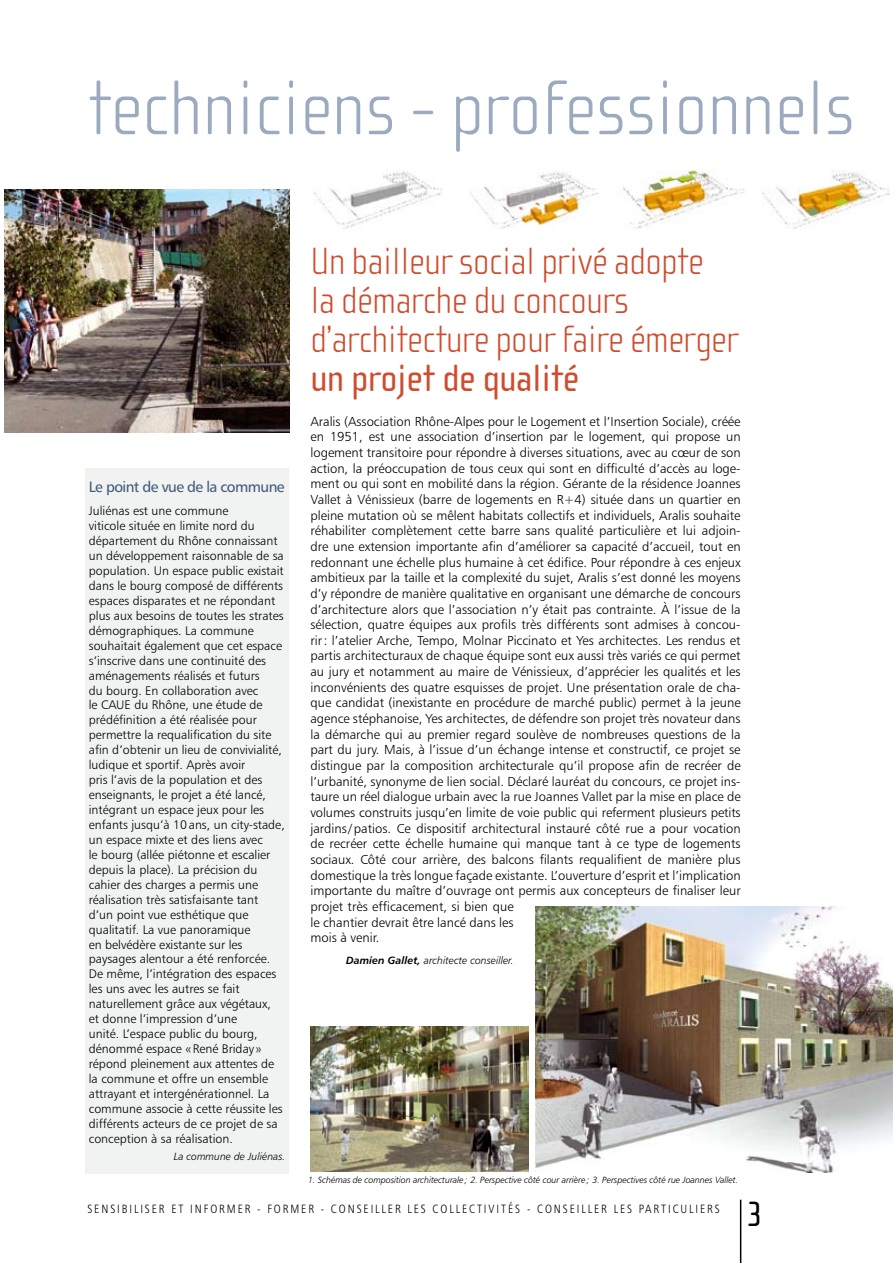
<style>
.page{position:relative;width:893px;height:1263px;background:#fff}
.page>*{position:absolute;margin:0;border:0;box-sizing:border-box;transform-origin:0 0}
.t1{font:100 79.5px "Cholla Sans";color:#9baabf}
.t2{font:100 39px/39px "Cholla Sans";letter-spacing:-.01em;color:#cf4d2e}
.t3{font:39px "Cholla Sans";letter-spacing:-.01em;color:#cf4d2e}
.t4{font:36px "Cholla Sans";color:#000}
.t5{font:15px "Humanist 777 BT Roman B";letter-spacing:-.04em;color:#425c7c}
.t6{font:13.05px/15.6px "Humanist 777 BT Light B";color:#000}
.t7{font:12.45px/15px "Humanist 777 BT Light B";color:#000}
.t8{font:12px "Humanist 777 BT Light Condensed B";letter-spacing:.16em;color:#000}
.t9{font:10.5px "Humanist 777 BT Light Italic B";color:#000}
.t10{font:9px "Humanist 777 BT Light Italic B";letter-spacing:-.01em;color:#000}
.s1{font-family:"Humanist 777 BT Bold Italic B"}
</style>
<div class="page">
<hr style="left:740px;top:1200px;width:1px;height:63px;background:#000">
<div style="left:85px;top:468px;width:204px;height:706px;background:#f1f2f2"></div>
<img style="left:4px;top:189px;width:285px;height:243px">
<img style="left:313px;top:171px;width:576px;height:58px">
<img style="left:536px;top:906px;width:357px;height:266px">
<img style="left:310px;top:1026px;width:219px;height:146px">
<h1 class="t1" style="left:88px;top:64px;width:768px">techniciens - professionnels</h1>
<p class="t5" style="left:89px;top:477px;width:197px">Le point de vue de la commune</p>
<p class="t7" style="left:89px;top:503px;width:197px">Juliénas est une commune<br>viticole située en limite nord du département du Rhône connaissant un développement raisonnable de sa population. Un espace public existait dans le bourg composé de différents espaces disparates et ne répondant plus aux besoins de toutes les strates démographiques. La commune souhaitait également que cet espace s’inscrive dans une continuité des aménagements réalisés et futurs<br>du bourg. En collaboration avec<br>le CAUE du Rhône, une étude de prédéfinition a été réalisée pour permettre la requalification du site afin d’obtenir un lieu de convivialité, ludique et sportif. Après avoir<br>pris l’avis de la population et des enseignants, le projet a été lancé, intégrant un espace jeux pour les enfants jusqu’à 10ans, un city-stade, un espace mixte et des liens avec<br>le bourg (allée piétonne et escalier depuis la place). La précision du cahier des charges a permis une réalisation très satisfaisante tant d’un point vue esthétique que qualitatif. La vue panoramique<br>en belvédère existante sur les paysages alentour a été renforcée.<br>De même, l’intégration des espaces les uns avec les autres se fait naturellement grâce aux végétaux,<br>et donne l’impression d’une<br>unité. L’espace public du bourg, dénommé espace «René Briday » répond pleinement aux attentes de la commune et offre un ensemble attrayant et intergénérationnel. La commune associe à cette réussite les différents acteurs de ce projet de sa conception à sa réalisation.</p>
<p class="t9" style="left:174px;top:1150px;width:113px">La commune de Juliénas.</p>
<h2 class="t2" style="left:310px;top:242px;width:429px">Un bailleur social privé adopte<br>la démarche du concours d’architecture pour faire émerger</h2>
<h2 class="t3" style="left:310px;top:356px;width:270px">un projet de qualité</h2>
<p class="t6" style="left:310px;top:413px;width:432px">Aralis (Association Rhône-Alpes pour le Logement et l’Insertion Sociale), créée en 1951, est une association d’insertion par le logement, qui propose un logement transitoire pour répondre à diverses situations, avec au cœur de son action, la préoccupation de tous ceux qui sont en difficulté d’accès au loge&shy;ment ou qui sont en mobilité dans la région. Gérante de la résidence Joannes Vallet à Vénissieux (barre de logements en R+4) située dans un quartier en pleine mutation où se mêlent habitats collectifs et individuels, Aralis souhaite réhabiliter complètement cette barre sans qualité particulière et lui adjoin&shy;dre une extension importante afin d’améliorer sa capacité d’accueil, tout en redonnant une échelle plus humaine à cet édifice. Pour répondre à ces enjeux ambitieux par la taille et la complexité du sujet, Aralis s’est donné les moyens d’y répondre de manière qualitative en organisant une démarche de concours d’architecture alors que l’association n’y était pas contrainte. À l’issue de la sélection, quatre équipes aux profils très différents sont admises à concou&shy;rir: l’atelier Arche, Tempo, Molnar Piccinato et Yes architectes. Les rendus et partis architecturaux de chaque équipe sont eux aussi très variés ce qui permet au jury et notamment au maire de Vénissieux, d’apprécier les qualités et les inconvénients des quatre esquisses de projet. Une présentation orale de cha&shy;que candidat (inexistante en procédure de marché public) permet à la jeune agence stéphanoise, Yes architectes, de défendre son projet très novateur dans la démarche qui au premier regard soulève de nombreuses questions de la part du jury. Mais, à l’issue d’un échange intense et constructif, ce projet se distingue par la composition architecturale qu’il propose afin de recréer de l’urbanité, synonyme de lien social. Déclaré lauréat du concours, ce projet ins&shy;taure un réel dialogue urbain avec la rue Joannes Vallet par la mise en place de volumes construits jusqu’en limite de voie public qui referment plusieurs petits jardins/patios. Ce dispositif architectural instauré côté rue a pour vocation de recréer cette échelle humaine qui manque tant à ce type de logements sociaux. Côté cour arrière, des balcons filants requalifient de manière plus domestique la très longue façade existante. L’ouverture d’esprit et l’implication importante du maître d’ouvrage ont permis aux concepteurs de finaliser leur projet très efficacement, si bien que<br>le chantier devrait être lancé dans les<br>mois à venir.</p>
<p class="t9" style="left:346px;top:954px;width:169px"><span class="s1">Damien Gallet,</span> architecte conseiller.</p>
<p class="t10" style="left:308px;top:1174px;width:432px">1. Schémas de composition architecturale; 2. Perspective côté cour arrière; 3. Perspectives côté rue Joannes Vallet.</p>
<p class="t8" style="left:87px;top:1201px;width:634px">SENSIBILISER ET INFORMER - FORMER - CONSEILLER LES COLLECTIVITÉS - CONSEILLER LES PARTICULIERS</p>
<h3 class="t4" style="left:747px;top:1194px;width:17px">3</h3>
</div>
